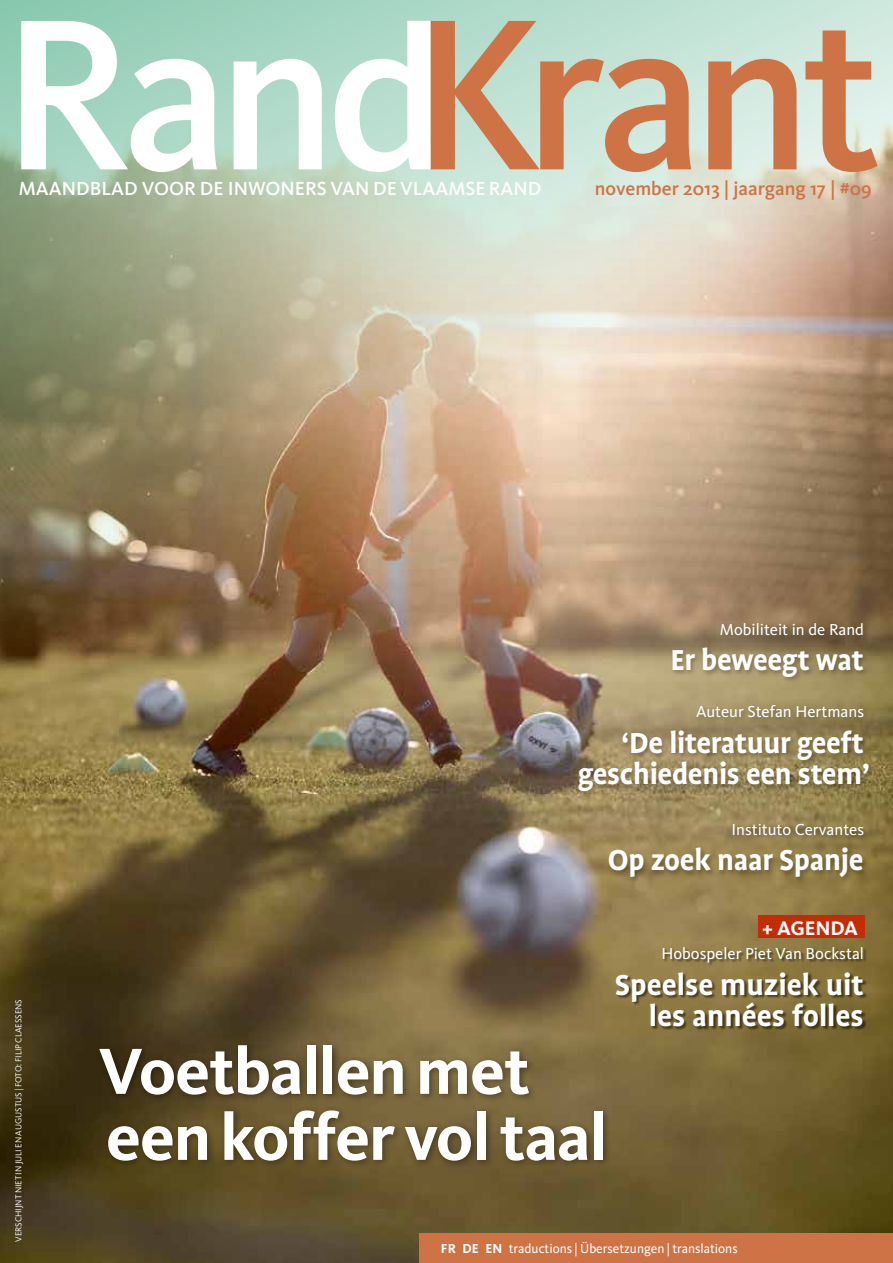
<style>
.page{position:relative;width:893px;height:1263px;background:#fff}
.page>*{position:absolute;margin:0;border:0;box-sizing:border-box;transform-origin:0 0}
.t1{font:700 67.5px/66px "Kievit";letter-spacing:-.02em;color:#fff}
.t2{font:700 33px/31.5px "Profile";letter-spacing:-.01em;color:#fff;text-align:right}
.t3{font:700 20.4px "Kievit";color:#fff}
.t4{font:500 19.65px "Kievit";color:#fff}
.t5{font:500 19.65px "Kievit";color:#cd7345}
.t6{font:16.5px "Kievit";color:#fff}
.t7{font:13.5px "Kievit";color:#fff}
.t8{font:9px "Kievit Regular SC";color:#fff}
.s1{font-weight:700}
</style>
<div class="page">
<img style="left:0;top:823px;width:893px;height:440px">
<img style="left:0;top:0;width:893px;height:823px">
<div style="left:419px;top:1233px;width:474px;height:30px;background:#cd7345"></div>
<svg style="left:431px;top:21px;width:446px;height:151px;background:#cbb79e"></svg>
<svg style="left:21px;top:21px;width:410px;height:151px"></svg>
<div style="left:616px;top:948px;width:251px;height:82px;background:#000;opacity:.5"></div>
<div style="left:758px;top:916px;width:107px;height:22px;background:#c22c07"></div>
<div style="left:577px;top:620px;width:298px;height:264px;background:#000;opacity:.3"></div>
<div style="left:95px;top:1040px;width:517px;height:129px;background:#000;opacity:.4"></div>
<p class="t4" style="left:19px;top:176px;width:524px">MAANDBLAD VOOR DE INWONERS VAN DE VLAAMSE RAND</p>
<p class="t5" style="left:595px;top:176px;width:278px">november 2013 | jaargang 17 | #09</p>
<p class="t6" style="left:720px;top:619px;width:146px">Mobiliteit in de Rand</p>
<p class="t2" style="left:670px;top:644px;width:195px">Er beweegt wat</p>
<p class="t6" style="left:696px;top:701px;width:170px">Auteur Stefan Hertmans</p>
<p class="t2" style="left:578px;top:727px;width:294px">‘De literatuur geeft geschiedenis een stem’</p>
<p class="t6" style="left:731px;top:819px;width:134px">Instituto Cervantes</p>
<p class="t2" style="left:608px;top:844px;width:257px">Op zoek naar Spanje</p>
<p class="t8" style="left:13px;top:1241px;width:244px;rotate:-90deg">VERSCHIJNT NIET IN JULI EN AUGUSTUS | FOTO: FILIP CLAESSENS</p>
<p class="t3" style="left:762px;top:915px;width:97px">+ AGENDA</p>
<h1 class="t1" style="left:98px;top:1037px;width:511px">Voetballen met eenkoffer vol taal</h1>
<p class="t6" style="left:661px;top:943px;width:204px">Hobospeler Piet Van Bockstal</p>
<p class="t2" style="left:615px;top:969px;width:250px">Speelse muziek uit les années folles</p>
<p class="t7" style="left:441px;top:1240px;width:298px"><span class="s1">FR DE EN</span> traductions | Übersetzungen | translations</p>
</div>
